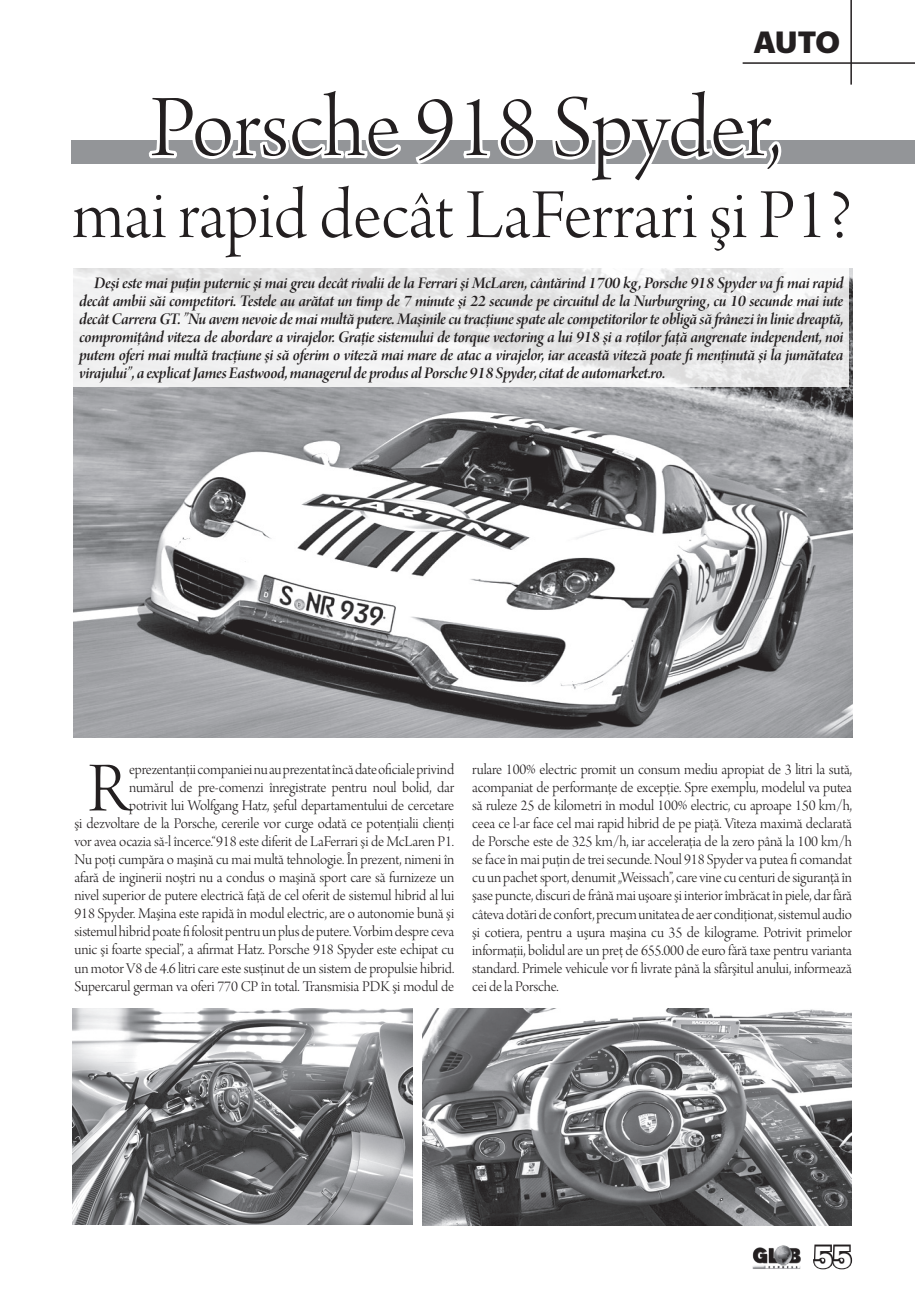
<style>
.page{position:relative;width:915px;height:1306px;background:#fff}
.page>*{position:absolute;margin:0;border:0;box-sizing:border-box;transform-origin:0 0}
.t1{font:92.55px "Arno Pro Light Display";color:#231f20}
.t2{font:74.25px "Arno Pro Light Display";color:#231f20}
.t3{font:74.1px "Arno Pro Light Display";color:#231f20}
.t4{font:700 30px "Graphik";color:#231f20}
.t5{font:700 30px "Graphik";color:#fff}
.t6{font:17.25px/18px "Arno Pro Smbd Italic Display";letter-spacing:-.02em;color:#231f20;text-align:justify}
.t7{font:15.75px/18px "Arno Pro Light Display";letter-spacing:-.01em;color:#231f20;text-align:right}
</style>
<div class="page">
<hr style="left:850px;top:0;width:1px;height:85px;background:#231f20">
<hr style="left:742px;top:62px;width:172px;height:2px;background:#231f20">
<svg style="left:813px;top:1244px;width:40px;height:26px"></svg>
<img style="left:752px;top:1245px;width:49px;height:24px">
<img style="left:422px;top:1008px;width:429px;height:217px">
<img style="left:72px;top:1008px;width:340px;height:216px">
<div style="left:71px;top:140px;width:843px;height:24px;background:#939598"></div>
<svg style="left:148px;top:140px;width:253px;height:19px"></svg>
<svg style="left:415px;top:140px;width:121px;height:24px"></svg>
<svg style="left:552px;top:140px;width:230px;height:24px"></svg>
<img style="left:73px;top:269px;width:779px;height:468px">
<svg style="left:73px;top:269px;width:775px;height:118px;fill:#ededee"></svg>
<h3 class="t4" style="left:753px;top:18px;width:88px">AUTO</h3>
<h1 class="t1" style="left:150px;top:77px;width:632px">Porsche 918 Spyder,</h1>
<h3 class="t3" style="left:72px;top:175px;width:781px">mai rapid decât LaFerrari şi P1?</h3>
<p class="t6" style="left:79px;top:275px;width:765px;text-indent:15px">Deşi este mai puţin puternic şi mai greu decât rivalii de la Ferrari şi McLaren, cântărind 1700 kg, Porsche 918 Spyder va fi mai rapid decât ambii săi competitori. Testele au arătat un timp de 7 minute şi 22 secunde pe circuitul de la Nurburgring, cu 10 secunde mai iute decât Carrera GT. ”Nu avem nevoie de mai multă putere. Maşinile cu tracţiune spate ale competitorilor te obligă să frânezi în linie dreaptă, compromiţând viteza de abordare a virajelor. Graţie sistemului de torque vectoring a lui 918 şi a roţilor faţă angrenate independent, noi putem oferi mai multă tracţiune şi să oferim o viteză mai mare de atac a virajelor, iar această viteză poate fi menţinută şi la jumătatea virajului”, a explicat James Eastwood, managerul de produs al Porsche 918 Spyder, citat de automarket.ro.</p>
<p class="t7" style="left:74px;top:761px;width:381px">eprezentanţii companiei nu au prezentat încă date oficiale privind<br>numărul de pre-comenzi înregistrate pentru noul bolid, dar<br>potrivit lui Wolfgang Hatz, şeful departamentului de cercetare<br>şi dezvoltare de la Porsche, cererile vor curge odată ce potenţialii clienţi vor avea ocazia să-l încerce.“918 este diferit de LaFerrari şi de McLaren P1.<br>Nu poţi cumpăra o maşină cu mai multă tehnologie. În prezent, nimeni în afară de inginerii noştri nu a condus o maşină sport care să furnizeze un nivel superior de putere electrică faţă de cel oferit de sistemul hibrid al lui 918 Spyder. Maşina este rapidă în modul electric, are o autonomie bună şi sistemul hibrid poate fi folosit pentru un plus de putere. Vorbim despre ceva unic şi foarte special”, a afirmat Hatz. Porsche 918 Spyder este echipat cu un motor V8 de 4.6 litri care este susţinut de un sistem de propulsie hibrid.<br>Supercarul german va oferi 770 CP în total. Transmisia PDK şi modul de</p>
<p class="t7" style="left:472px;top:761px;width:381px;text-align:justify">rulare 100% electric promit un consum mediu apropiat de 3 litri la sută, acompaniat de performanţe de excepţie. Spre exemplu, modelul va putea să ruleze 25 de kilometri în modul 100% electric, cu aproape 150 km/h, ceea ce l-ar face cel mai rapid hibrid de pe piaţă. Viteza maximă declarată de Porsche este de 325 km/h, iar acceleraţia de la zero până la 100 km/h se face în mai puţin de trei secunde. Noul 918 Spyder va putea fi comandat cu un pachet sport, denumit „Weissach”, care vine cu centuri de siguranţă în şase puncte, discuri de frână mai uşoare şi interior îmbrăcat în piele, dar fără câteva dotări de confort, precum unitatea de aer condiţionat, sistemul audio şi cotiera, pentru a uşura maşina cu 35 de kilograme. Potrivit primelor informaţii, bolidul are un preţ de 655.000 de euro fără taxe pentru varianta standard. Primele vehicule vor fi livrate până la sfârşitul anului, informează cei de la Porsche.</p>
<h2 class="t2" style="left:88px;top:748px;width:43px">R</h2>
<h3 class="t5" style="left:813px;top:1233px;width:39px">55</h3>
</div>
